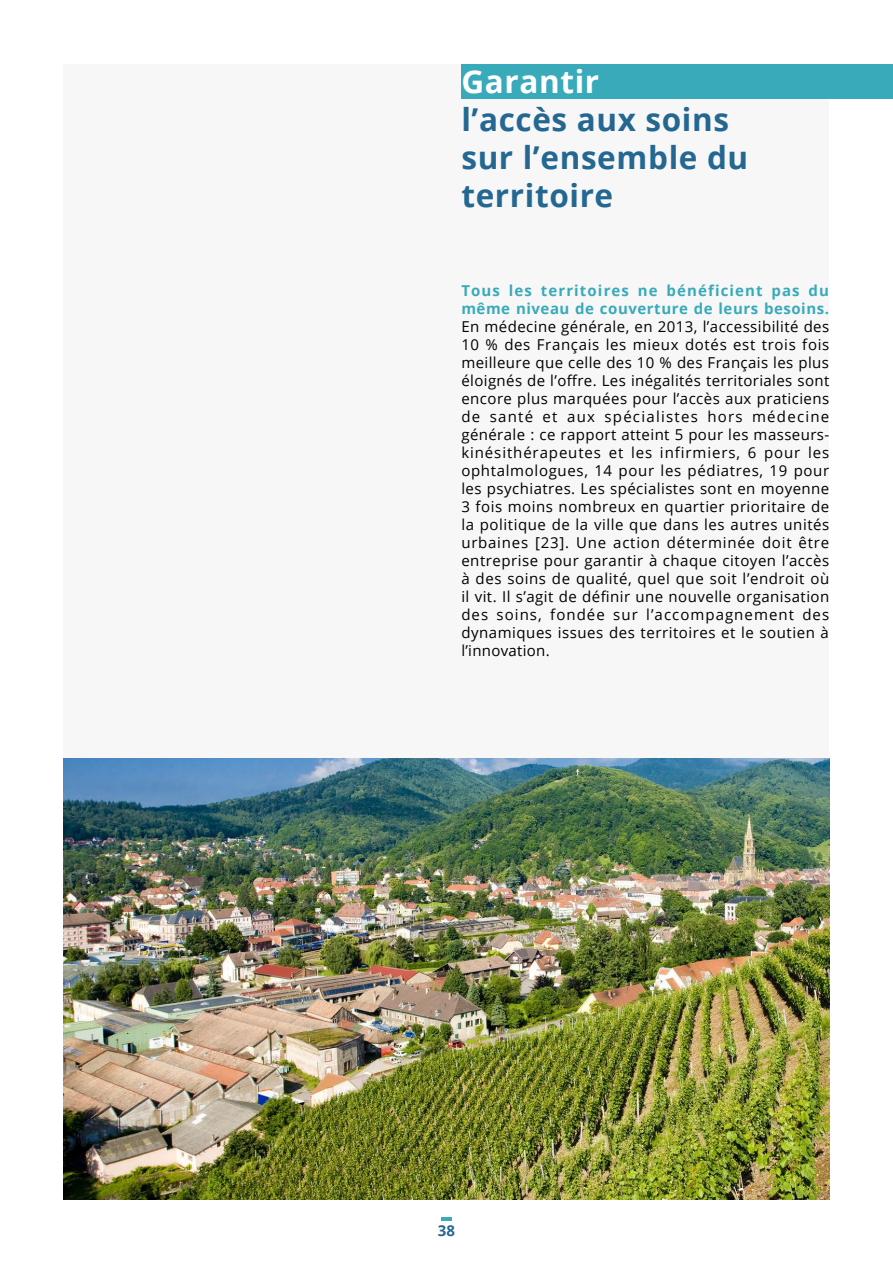
<style>
.page{position:relative;width:893px;height:1263px;background:#fff}
.page>*{position:absolute;margin:0;border:0;box-sizing:border-box;transform-origin:0 0}
.t1{font:700 31.5px/37.8px "Open Sans";letter-spacing:.02em;color:#246892}
.t2{font:700 31.5px "Open Sans";letter-spacing:.02em;color:#fff}
.t3{font:15px/18px "Open Sans";letter-spacing:.035em;color:#000;text-align:justify}
.t4{font:700 15px/18px "Open Sans";letter-spacing:.055em;color:#39aaba}
.t5{font:700 15px "Open Sans";color:#266790}
</style>
<div class="page">
<svg style="left:441px;top:1217px;width:11px;height:3px"></svg>
<div style="left:64px;top:64px;width:765px;height:1134px;background:#f7f7f7"></div>
<div style="left:461px;top:64px;width:432px;height:35px;background:#39aaba"></div>
<img style="left:64px;top:758px;width:765px;height:441px">
<h1 class="t2" style="left:461px;top:60px;width:139px">Garantir</h1>
<h1 class="t1" style="left:461px;top:100px;width:288px">l’accès aux soins sur l’ensemble du territoire</h1>
<p class="t4" style="left:461px;top:282px;width:369px">Tous les territoires ne bénéficient pas du même niveau de couverture de leurs besoins.</p>
<p class="t3" style="left:461px;top:318px;width:369px">En médecine générale, en 2013, l’accessibilité des 10 % des Français les mieux dotés est trois fois meilleure que celle des 10 % des Français les plus éloignés de l’offre. Les inégalités territoriales sont encore plus marquées pour l’accès aux praticiens de santé et aux spécialistes hors médecine générale : ce rapport atteint 5 pour les masseurs&shy;kinésithérapeutes et les infirmiers, 6 pour les ophtalmologues, 14 pour les pédiatres, 19 pour les psychiatres. Les spécialistes sont en moyenne 3 fois moins nombreux en quartier prioritaire de la politique de la ville que dans les autres unités urbaines [23]. Une action déterminée doit être entreprise pour garantir à chaque citoyen l’accès à des soins de qualité, quel que soit l’endroit où il vit. Il s’agit de définir une nouvelle organisation des soins, fondée sur l’accompagnement des dynamiques issues des territoires et le soutien à l’innovation.</p>
<p class="t5" style="left:438px;top:1220px;width:19px">38</p>
</div>
